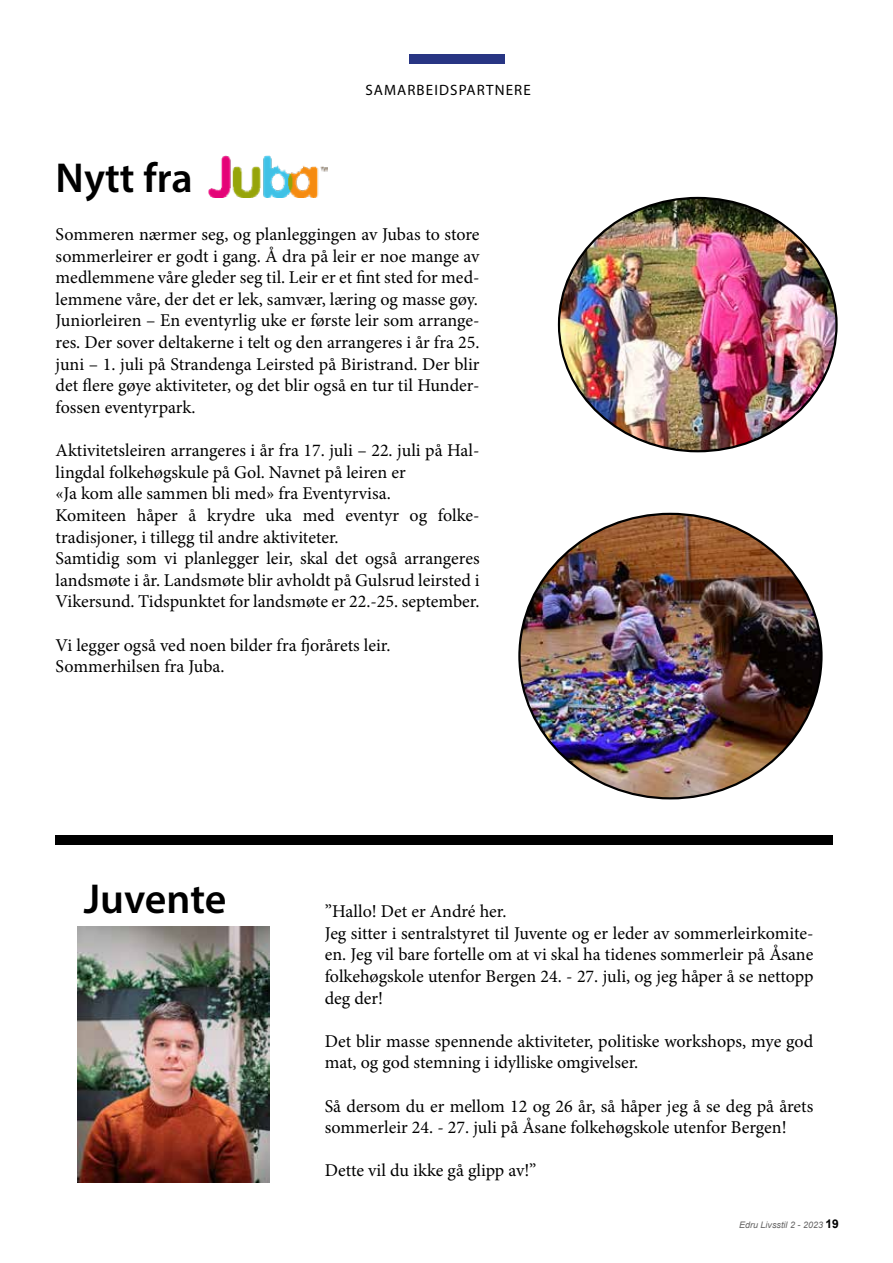
<style>
.page{position:relative;width:893px;height:1263px;background:#fff}
.page>*{position:absolute;margin:0;border:0;box-sizing:border-box;transform-origin:0 0}
.t1{font:600 42px "Myriad Pro";color:#000}
.t2{font:18px/21.6px "Minion Pro";color:#000}
.t3{font:15px "Myriad Pro";letter-spacing:.075em;color:#000}
.t4{font:italic 9px "Arial";color:#646363}
.s1{font-weight:700;font-style:normal;font-size:12px;color:#000}
</style>
<div class="page">
<img style="left:209px;top:156px;width:119px;height:42px">
<img style="left:559px;top:198px;width:277px;height:253px">
<img style="left:519px;top:514px;width:301px;height:284px">
<div style="left:56px;top:835px;width:777px;height:10px;background:#000"></div>
<img style="left:78px;top:927px;width:191px;height:255px">
<div style="left:409px;top:54px;width:96px;height:10px;background:#283583"></div>
<p class="t3" style="left:365px;top:81px;width:167px">SAMARBEIDSPARTNERE</p>
<h1 class="t1" style="left:56px;top:151px;width:139px">Nytt fra</h1>
<p class="t2" style="left:56px;top:224px;width:425px;text-align:justify">Sommeren nærmer seg, og planleggingen av Jubas to store sommerleirer er godt i gang. Å dra på leir er noe mange av medlemmene våre gleder seg til. Leir er et fint sted for med&shy;lemmene våre, der det er lek, samvær, læring og masse gøy.<br>Juniorleiren – En eventyrlig uke er første leir som arrange&shy;res. Der sover deltakerne i telt og den arrangeres i år fra 25. juni – 1. juli på Strandenga Leirsted på Biristrand. Der blir det flere gøye aktiviteter, og det blir også en tur til Hunder&shy;fossen eventyrpark.</p>
<p class="t2" style="left:56px;top:440px;width:425px">Aktivitetsleiren arrangeres i år fra 17. juli – 22. juli på Hal&shy;lingdal folkehøgskule på Gol. Navnet på leiren er<br>«Ja kom alle sammen bli med» fra Eventyrvisa.<br>Komiteen håper å krydre uka med eventyr og folke&shy;tradisjoner, i tillegg til andre aktiviteter.<br>Samtidig som vi planlegger leir, skal det også arrangeres landsmøte i år. Landsmøte blir avholdt på Gulsrud leirsted i Vikersund. Tidspunktet for landsmøte er 22.-25. september.</p>
<p class="t2" style="left:56px;top:634px;width:336px">Vi legger også ved noen bilder fra fjorårets leir.<br>Sommerhilsen fra Juba.</p>
<h1 class="t1" style="left:84px;top:872px;width:144px">Juvente</h1>
<p class="t2" style="left:325px;top:901px;width:490px">”Hallo! Det er André her.<br>Jeg sitter i sentralstyret til Juvente og er leder av sommerleirkomite&shy;en. Jeg vil bare fortelle om at vi skal ha tidenes sommerleir på Åsane folkehøgskole utenfor Bergen 24. - 27. juli, og jeg håper å se nettopp deg der!</p>
<p class="t2" style="left:325px;top:1030px;width:490px">Det blir masse spennende aktiviteter, politiske workshops, mye god mat, og god stemning i idylliske omgivelser.</p>
<p class="t2" style="left:325px;top:1095px;width:490px">Så dersom du er mellom 12 og 26 år, så håper jeg å se deg på årets sommerleir 24. - 27. juli på Åsane folkehøgskole utenfor Bergen!</p>
<p class="t2" style="left:325px;top:1160px;width:213px">Dette vil du ikke gå glipp av!”</p>
<p class="t4" style="left:739px;top:1219px;width:101px">Edru Livsstil 2 - 2023 <span class="s1">19</span></p>
</div>
